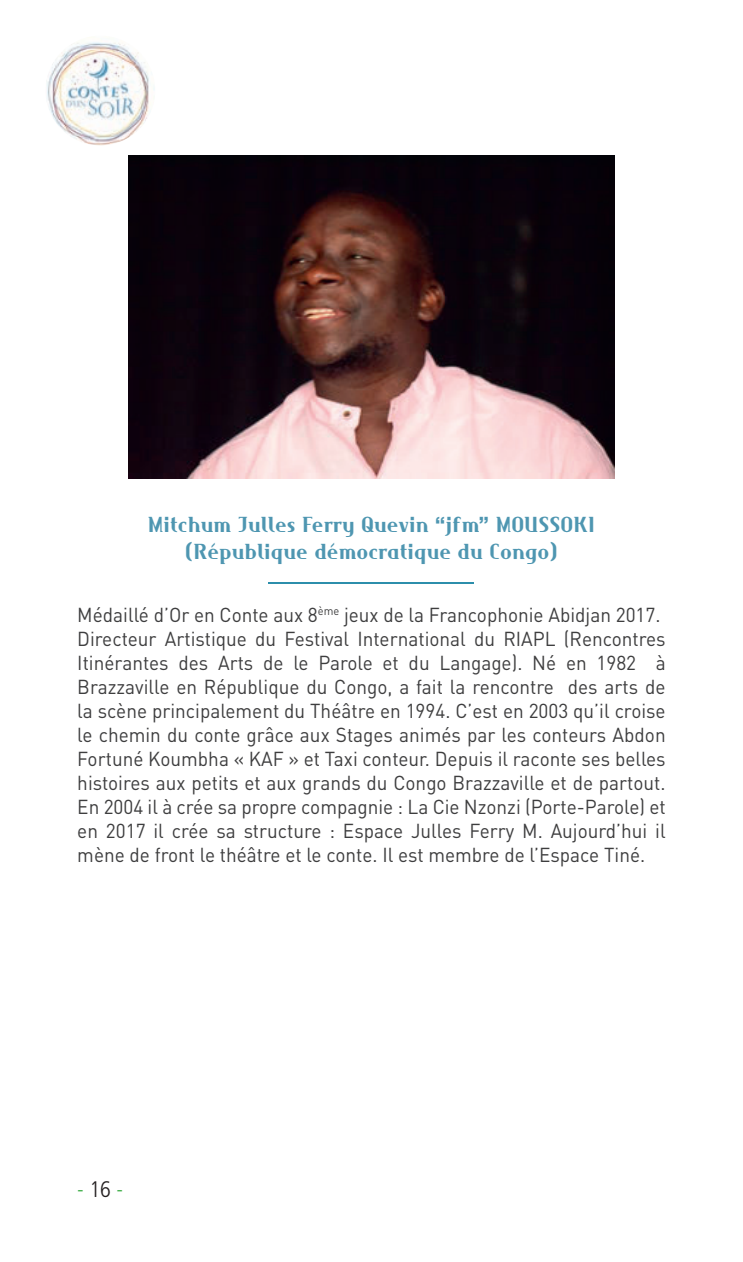
<style>
.page{position:relative;width:743px;height:1262px;background:#fff}
.page>*{position:absolute;margin:0;border:0;box-sizing:border-box;transform-origin:0 0}
.t1{font:700 22.5px/27px "Maverick";color:#4e96b1;text-align:center;scale:.95 1}
.t2{font:300 condensed 22.5px "Frutiger";color:#40ae49}
.t3{font:20px/24px "DINOT";color:#3e3e3f;scale:.95 1}
.s1{color:#231f20}
</style>
<div class="page">
<img style="left:46px;top:36px;width:109px;height:109px;border-radius:55px">
<img style="left:128px;top:156px;width:486px;height:322px">
<hr style="left:269px;top:582px;width:205px;height:1px;background:#2c8eab">
<p class="t1" style="left:148px;top:511px;width:472px">Mitchum Julles Ferry Quevin “jfm” MOUSSOKI (République démocratique du Congo)</p>
<p class="t3" style="left:77px;top:601px;width:621px">Médaillé d’Or en Conte aux 8<sup>ème</sup> jeux de la Francophonie Abidjan 2017.<br>Directeur Artistique du Festival International du RIAPL (Rencontres Itinérantes des Arts de le Parole et du Langage). Né en 1982 à Brazzaville en République du Congo, a fait la rencontre des arts de la scène principalement du Théâtre en 1994. C’est en 2003 qu’il croise le chemin du conte grâce aux Stages animés par les conteurs Abdon Fortuné Koumbha « KAF » et Taxi conteur. Depuis il raconte ses belles histoires aux petits et aux grands du Congo Brazzaville et de partout.<br>En 2004 il à crée sa propre compagnie : La Cie Nzonzi (Porte-Parole) et en 2017 il crée sa structure : Espace Julles Ferry M. Aujourd’hui il mène de front le théâtre et le conte. Il est membre de l’Espace Tiné.</p>
<p class="t2" style="left:77px;top:1176px;width:47px">- <span class="s1">16</span> -</p>
</div>
